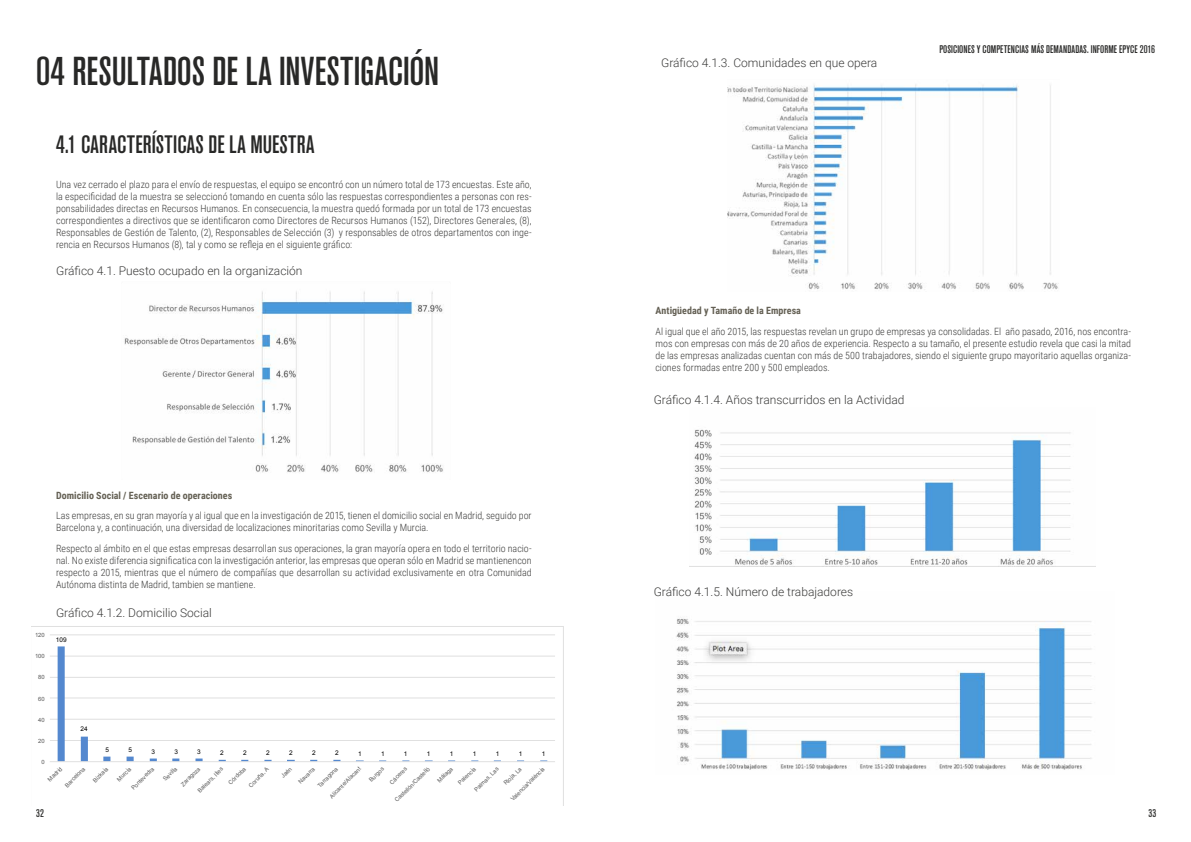
<style>
.page{position:relative;width:1191px;height:842px;background:#fff}
.page>*{position:absolute;margin:0;border:0;box-sizing:border-box;transform-origin:0 0}
.t1{font:40px "Akzidenz Grotesk BQ Md Cnd Alt";color:#282827}
.t2{font:25px "Akzidenz Grotesk BQ Md Cnd Alt";letter-spacing:.01em;color:#282827}
.t3{font:300 12px "Roboto";color:#3c3c3b}
.t4{font:11px "Akzidenz Grotesk BQ Md Cnd Alt";letter-spacing:.01em;color:#282827}
.t5{font:500 condensed 11px "Akzidenz Grotesk BQ";color:#282827}
.t6{font:300 10px/12px "Roboto Condensed";color:#3c3c3b;text-align:justify}
.t7{font:700 10px "Roboto Condensed";letter-spacing:.005em;color:#646054}
.t8{font:6.4px "Arial";color:#000}
.t9{font:5.8px "Arial";color:#595959}
</style>
<div class="page">
<img style="left:124px;top:291px;width:319px;height:182px">
<img style="left:727px;top:84px;width:332px;height:206px">
<img style="left:694px;top:429px;width:377px;height:137px">
<img style="left:676px;top:618px;width:416px;height:152px">
<svg style="left:31px;top:626px;width:533px;height:180px"></svg>
<h1 class="t1" style="left:36px;top:48px;width:404px">04 RESULTADOS DE LA INVESTIGACIÓN</h1>
<h2 class="t2" style="left:56px;top:130px;width:260px">4.1 CARACTERÍSTICAS DE LA MUESTRA</h2>
<p class="t6" style="left:56px;top:178px;width:477px">Una vez cerrado el plazo para el envío de respuestas, el equipo se encontró con un número total de 173 encuestas. Este año, la especificidad de la muestra se seleccionó tomando en cuenta sólo las respuestas correspondientes a personas con res&shy;ponsabilidades directas en Recursos Humanos. En consecuencia, la muestra quedó formada por un total de 173 encuestas correspondientes a directivos que se identificaron como Directores de Recursos Humanos (152), Directores Generales, (8), Responsables de Gestión de Talento, (2), Responsables de Selección (3) y responsables de otros departamentos con inge&shy;rencia en Recursos Humanos (8), tal y como se refleja en el siguiente gráfico:</p>
<p class="t3" style="left:56px;top:262px;width:248px">Gráfico 4.1. Puesto ocupado en la organización</p>
<p class="t7" style="left:56px;top:488px;width:178px">Domicilio Social / Escenario de operaciones</p>
<p class="t6" style="left:56px;top:509px;width:477px">Las empresas, en su gran mayoría y al igual que en la investigación de 2015, tienen el domicilio social en Madrid, seguido por<br>Barcelona y, a continuación, una diversidad de localizaciones minoritarias como Sevilla y Murcia.</p>
<p class="t6" style="left:56px;top:542px;width:477px">Respecto al ámbito en el que estas empresas desarrollan sus operaciones, la gran mayoría opera en todo el territorio nacio&shy;nal. No existe diferencia significatica con la investigación anterior, las empresas que operan sólo en Madrid se mantienencon respecto a 2015, mientras que el número de compañías que desarrollan su actividad exclusivamente en otra Comunidad Autónoma distinta de Madrid, tambien se mantiene.</p>
<p class="t9" style="left:35px;top:631px;width:11px">120</p>
<p class="t9" style="left:35px;top:652px;width:11px">100</p>
<p class="t9" style="left:38px;top:674px;width:8px">80</p>
<p class="t9" style="left:38px;top:695px;width:8px">60</p>
<p class="t9" style="left:38px;top:716px;width:8px">40</p>
<p class="t9" style="left:38px;top:737px;width:8px">20</p>
<p class="t9" style="left:42px;top:758px;width:5px">0</p>
<p class="t3" style="left:56px;top:604px;width:157px">Gráfico 4.1.2. Domicilio Social</p>
<p class="t8" style="left:56px;top:635px;width:12px">109</p>
<p class="t8" style="left:81px;top:725px;width:9px">24</p>
<p class="t8" style="left:105px;top:745px;width:5px">5</p>
<p class="t8" style="left:128px;top:745px;width:5px">5</p>
<p class="t8" style="left:151px;top:747px;width:5px">3</p>
<p class="t8" style="left:174px;top:747px;width:5px">3</p>
<p class="t8" style="left:197px;top:747px;width:5px">3</p>
<p class="t8" style="left:220px;top:748px;width:5px">2</p>
<p class="t8" style="left:243px;top:748px;width:5px">2</p>
<p class="t8" style="left:266px;top:748px;width:5px">2</p>
<p class="t8" style="left:289px;top:748px;width:5px">2</p>
<p class="t8" style="left:312px;top:748px;width:5px">2</p>
<p class="t8" style="left:335px;top:748px;width:5px">2</p>
<p class="t8" style="left:358px;top:749px;width:5px">1</p>
<p class="t8" style="left:381px;top:749px;width:5px">1</p>
<p class="t8" style="left:404px;top:749px;width:5px">1</p>
<p class="t8" style="left:427px;top:749px;width:5px">1</p>
<p class="t8" style="left:450px;top:749px;width:5px">1</p>
<p class="t8" style="left:473px;top:749px;width:5px">1</p>
<p class="t8" style="left:496px;top:749px;width:5px">1</p>
<p class="t8" style="left:519px;top:749px;width:5px">1</p>
<p class="t8" style="left:542px;top:749px;width:5px">1</p>
<p class="t9" style="left:328px;top:794px;width:43px;rotate:-45deg">Alicante/Alacant</p>
<p class="t9" style="left:367px;top:778px;width:20px;rotate:-45deg">Burgos</p>
<p class="t9" style="left:388px;top:780px;width:23px;rotate:-45deg">Cáceres</p>
<p class="t9" style="left:393px;top:798px;width:48px;rotate:-45deg">Castellón/Castelló</p>
<p class="t9" style="left:436px;top:779px;width:21px;rotate:-45deg">Málaga</p>
<p class="t9" style="left:456px;top:781px;width:24px;rotate:-45deg">Palencia</p>
<p class="t9" style="left:196px;top:789px;width:35px;rotate:-45deg">Balears, Illes</p>
<p class="t9" style="left:227px;top:781px;width:24px;rotate:-45deg">Córdoba</p>
<p class="t9" style="left:247px;top:784px;width:27px;rotate:-45deg">Coruña, A</p>
<p class="t9" style="left:279px;top:774px;width:14px;rotate:-45deg">Jaén</p>
<p class="t9" style="left:297px;top:780px;width:22px;rotate:-45deg">Navarra</p>
<p class="t9" style="left:316px;top:784px;width:28px;rotate:-45deg">Tarragona</p>
<p class="t9" style="left:46px;top:778px;width:19px;rotate:-45deg">Madrid</p>
<p class="t9" style="left:63px;top:784px;width:28px;rotate:-45deg">Barcelona</p>
<p class="t9" style="left:91px;top:778px;width:20px;rotate:-45deg">Bizkaia</p>
<p class="t9" style="left:115px;top:777px;width:19px;rotate:-45deg">Murcia</p>
<p class="t9" style="left:130px;top:786px;width:31px;rotate:-45deg">Pontevedra</p>
<p class="t9" style="left:161px;top:777px;width:19px;rotate:-45deg">Sevilla</p>
<p class="t9" style="left:179px;top:782px;width:26px;rotate:-45deg">Zaragoza</p>
<p class="t9" style="left:472px;top:788px;width:33px;rotate:-45deg">Palmas, Las</p>
<p class="t9" style="left:502px;top:781px;width:24px;rotate:-45deg">Rioja, La</p>
<p class="t9" style="left:509px;top:797px;width:47px;rotate:-45deg">Valencia/Valéncia</p>
<p class="t3" style="left:661px;top:54px;width:218px">Gráfico 4.1.3. Comunidades en que opera</p>
<p class="t4" style="left:939px;top:43px;width:217px">POSICIONES Y COMPETENCIAS MÁS DEMANDADAS. INFORME EPYCE 2016</p>
<p class="t7" style="left:655px;top:304px;width:147px">Antigüedad y Tamaño de la Empresa</p>
<p class="t6" style="left:655px;top:325px;width:477px">Al igual que el año 2015, las respuestas revelan un grupo de empresas ya consolidadas. El año pasado, 2016, nos encontra&shy;mos con empresas con más de 20 años de experiencia. Respecto a su tamaño, el presente estudio revela que casi la mitad de las empresas analizadas cuentan con más de 500 trabajadores, siendo el siguiente grupo mayoritario aquellas organiza&shy;ciones formadas entre 200 y 500 empleados.</p>
<p class="t3" style="left:654px;top:391px;width:252px">Gráfico 4.1.4. Años transcurridos en la Actividad</p>
<p class="t3" style="left:654px;top:583px;width:201px">Gráfico 4.1.5. Número de trabajadores</p>
<p class="t5" style="left:36px;top:807px;width:10px">32</p>
<p class="t5" style="left:1148px;top:807px;width:10px">33</p>
</div>
